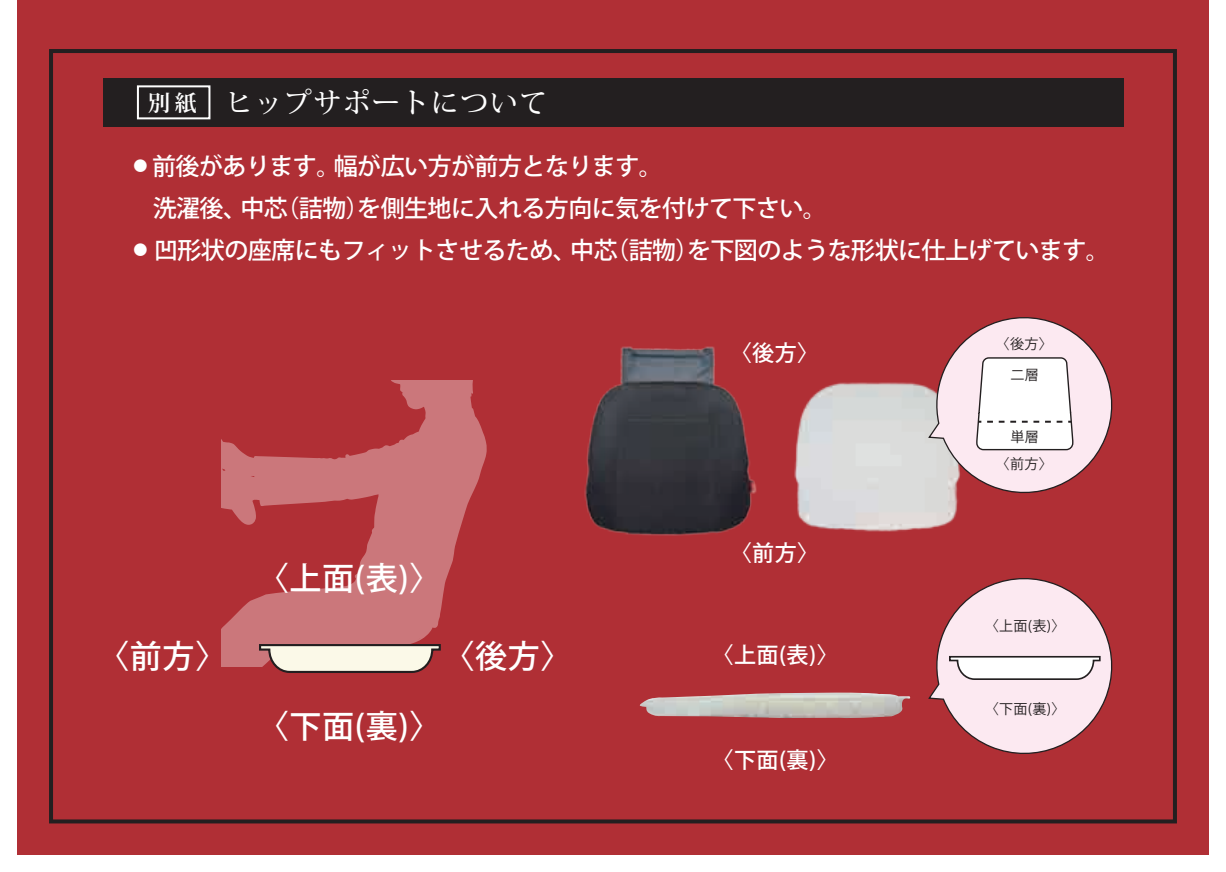
<style>
.page{position:relative;width:1226px;height:872px;background:#fff}
.page>*{position:absolute;margin:0;border:0;box-sizing:border-box;transform-origin:0 0}
.t1{font:500 32px "Koz Go Pr 6 N";letter-spacing:.02em;color:#fff}
.t2{font:500 28px "Koz Min Pr 6 N";letter-spacing:.05em;color:#fff}
.t3{font:500 24px/42px "Koz Go Pr 6 N";letter-spacing:-.025em;color:#fff}
.t4{font:500 22px "Koz Go Pr 6 N";letter-spacing:.02em;color:#fff}
.t5{font:14px "Koz Go Pr 6 N";letter-spacing:.02em;color:#231f20}
.s1{font-weight:700;font-size:22px}
</style>
<div class="page">
<div style="left:17px;top:17px;width:1191px;height:838px;background:#b02f35"></div>
<div style="left:49px;top:49px;width:1127px;height:774px;border:4px solid #231f20"></div>
<svg style="left:221px;top:381px;width:266px;height:285px;fill:#cb777b"></svg>
<svg style="left:258px;top:643px;width:184px;height:30px;background:#d0bdb2"></svg>
<div style="left:102px;top:79px;width:1021px;height:48px;background:#231f20"></div>
<img style="left:794px;top:382px;width:163px;height:150px">
<img style="left:639px;top:692px;width:272px;height:26px">
<svg style="left:927px;top:317px;width:186px;height:189px"></svg>
<svg style="left:928px;top:578px;width:185px;height:176px"></svg>
<div style="left:17px;top:0;width:1191px;height:17px;background:#b02f35"></div>
<div style="left:137px;top:85px;width:73px;height:34px;border:2px solid #fff"></div>
<img style="left:584px;top:346px;width:173px;height:190px">
<p class="t2" style="left:148px;top:87px;width:400px"><span class="s1">別紙</span> ヒップサポートについて</p>
<p class="t3" style="left:153px;top:146px;width:675px;text-indent:-19px"><sup>●</sup> 前後があります。幅が広い方が前方となります。<br>洗濯後、中芯（詰物）を側生地に入れる方向に気を付けて下さい。</p>
<p class="t3" style="left:133px;top:230px;width:978px"><sup>●</sup> 凹形状の座席にもフィットさせるため、中芯（詰物）を下図のような形状に仕上げています。</p>
<h1 class="t1" style="left:257px;top:560px;width:186px">〈上面(表)〉</h1>
<h1 class="t1" style="left:97px;top:638px;width:132px">〈前方〉</h1>
<h1 class="t1" style="left:442px;top:638px;width:132px">〈後方〉</h1>
<h1 class="t1" style="left:257px;top:708px;width:186px">〈下面(裏)〉</h1>
<p class="t4" style="left:729px;top:340px;width:91px">〈後方〉</p>
<p class="t4" style="left:729px;top:540px;width:91px">〈前方〉</p>
<p class="t4" style="left:711px;top:642px;width:129px">〈上面(表)〉</p>
<p class="t4" style="left:711px;top:748px;width:129px">〈下面(裏)〉</p>
<p class="t5" style="left:995px;top:336px;width:59px">〈後方〉</p>
<p class="t5" style="left:1010px;top:367px;width:30px">二層</p>
<p class="t5" style="left:1010px;top:429px;width:30px">単層</p>
<p class="t5" style="left:995px;top:456px;width:59px">〈前方〉</p>
<p class="t5" style="left:984px;top:618px;width:82px">〈上面(表)〉</p>
<p class="t5" style="left:984px;top:701px;width:82px">〈下面(裏)〉</p>
</div>
